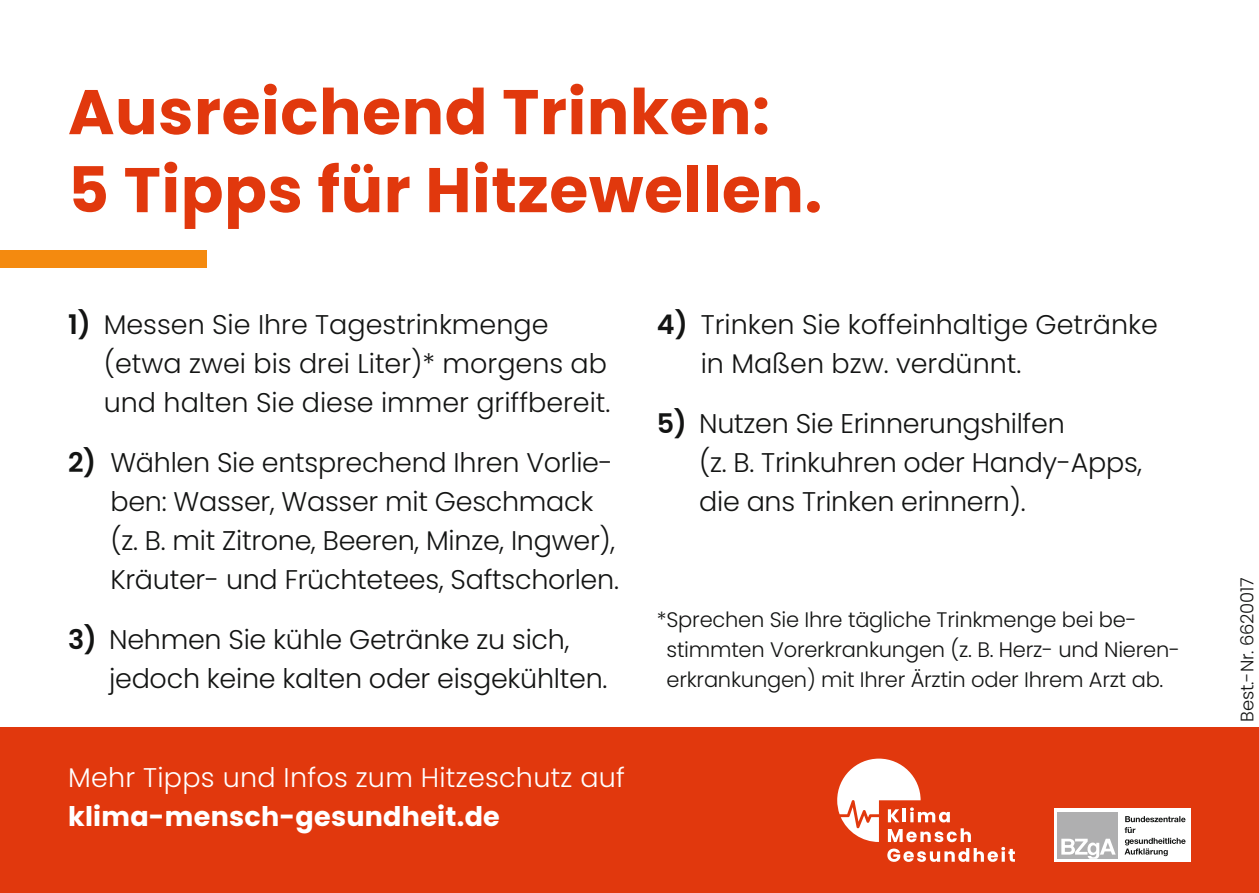
<style>
.page{position:relative;width:1259px;height:893px;background:#fff}
.page>*{position:absolute;margin:0;border:0;box-sizing:border-box;transform-origin:0 0}
.t1{font:700 63px/78px "Poppins";letter-spacing:.01em;color:#e1380d}
.t2{font:300 27px/39px "Poppins";letter-spacing:-.01em;color:#131413}
.t3{font:300 27px/39px "Poppins";letter-spacing:.01em;color:#fff}
.t4{font:300 21px/30px "Poppins";letter-spacing:-.01em;color:#131413}
.t5{font:300 18px "Poppins";letter-spacing:-.01em;color:#131413}
.s1{font-weight:600}
.s2{font-weight:700}
</style>
<div class="page">
<div style="left:0;top:250px;width:207px;height:17px;background:#f48a0f"></div>
<div style="left:0;top:728px;width:1259px;height:165px;background:#e1380d"></div>
<svg style="left:837px;top:759px;width:178px;height:103px"></svg>
<div style="left:1054px;top:809px;width:137px;height:53px;background:#fff"></div>
<svg style="left:1124px;top:816px;width:61px;height:40px"></svg>
<div style="left:1057px;top:812px;width:61px;height:47px;background:#afafb0"></div>
<svg style="left:1061px;top:839px;width:54px;height:20px"></svg>
<h2 class="t1" style="left:68px;top:73px;width:755px">Ausreichend Trinken:<br>5 Tipps für Hitzewellen.</h2>
<p class="t2" style="left:104px;top:305px;width:508px;text-indent:-36px"><span class="s1">1)</span> Messen Sie Ihre Tagestrinkmenge (etwa zwei bis drei Liter) morgens ab und halten Sie diese immer griffbereit.</p>
<p class="t2" style="left:422px;top:344px;width:14px">*</p>
<p class="t2" style="left:110px;top:443px;width:510px;text-indent:-42px"><span class="s1">2)</span> Wählen Sie entsprechend Ihren Vorlie&shy;ben: Wasser, Wasser mit Geschmack (z. B. mit Zitrone, Beeren, Minze, Ingwer), Kräuter- und Früchtetees, Saftschorlen.</p>
<p class="t2" style="left:109px;top:620px;width:500px;text-indent:-41px"><span class="s1">3)</span> Nehmen Sie kühle Getränke zu sich, jedoch keine kalten oder eisgekühlten.</p>
<p class="t3" style="left:68px;top:758px;width:558px">Mehr Tipps und Infos zum Hitzeschutz auf <span class="s2">klima-mensch-gesundheit.de</span></p>
<p class="t2" style="left:700px;top:305px;width:459px;text-indent:-44px"><span class="s1">4)</span> Trinken Sie koffeinhaltige Getränke in Maßen bzw. verdünnt.</p>
<p class="t2" style="left:699px;top:404px;width:444px;text-indent:-42px"><span class="s1">5)</span> Nutzen Sie Erinnerungshilfen<br>(z. B. Trinkuhren oder Handy-Apps, die ans Trinken erinnern).</p>
<p class="t4" style="left:666px;top:605px;width:515px;text-indent:-10px">*Sprechen Sie Ihre tägliche Trinkmenge bei be&shy;stimmten Vorerkrankungen (z. B. Herz- und Nieren&shy;erkrankungen) mit Ihrer Ärztin oder Ihrem Arzt ab.</p>
<p class="t5" style="left:1236px;top:721px;width:146px;rotate:-90deg">Best.-Nr. 6620017</p>
</div>
